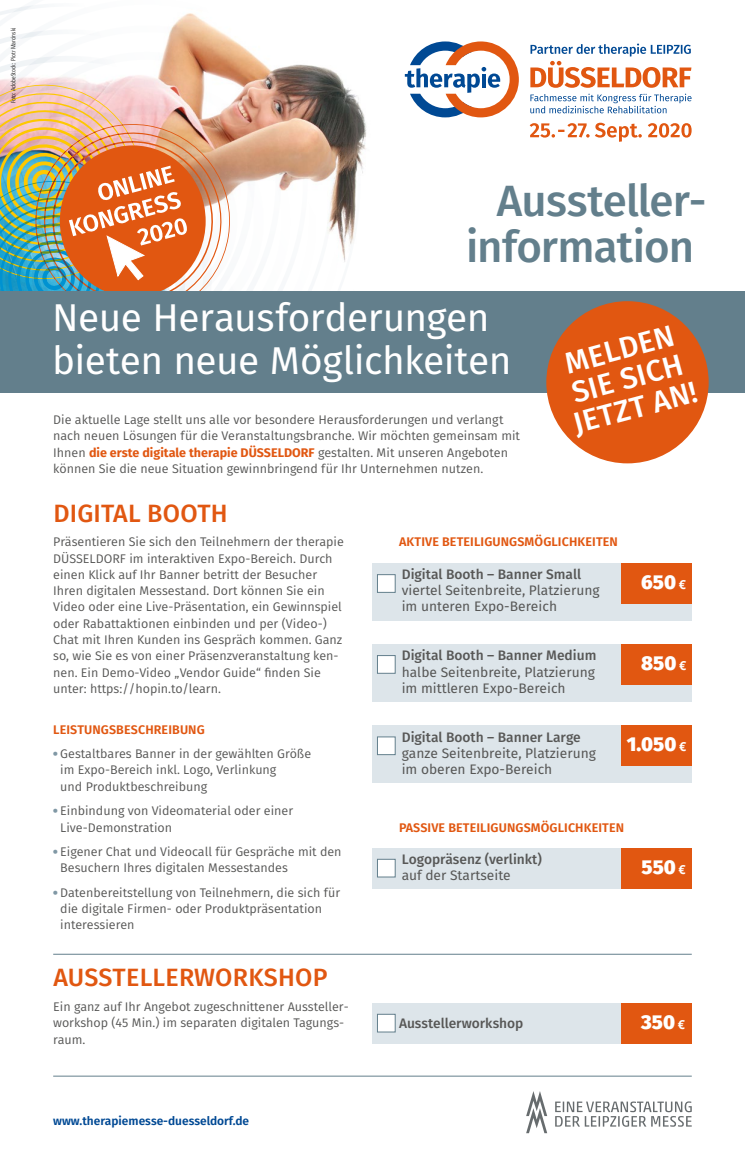
<style>
.page{position:relative;width:745px;height:1152px;background:#fff}
.page>*{position:absolute;margin:0;border:0;box-sizing:border-box;transform-origin:0 0}
.t1{font:500 43.75px/45.9px "Fira Sans";letter-spacing:-.02em;color:#637f8c;text-align:right}
.t2{font:38.75px/42.5px "Fira Sans";letter-spacing:-.015em;color:#fff}
.t3{font:500 30px/30px "Fira Sans";color:#fff}
.t4{font:500 25px "Fira Sans";letter-spacing:.01em;color:#e15711}
.t5{font:800 20px "Fira Sans";color:#fff}
.t6{font:13.75px/16.2px "Fira Sans";color:#575756}
.t7{font:500 13.75px "Fira Sans";color:#575756}
.t8{font:12.5px/16.2px "Fira Sans";color:#575756}
.t9{font:600 12.5px "Fira Sans";letter-spacing:.01em;color:#e15711}
.t10{font:600 11.88px "Fira Sans";color:#004994}
.t11{font:300 condensed 6.25px "Frutiger";color:#000}
.s1{font-weight:700;color:#e15711}
.s2{font-weight:900;color:#8098a5}
.s3{font-family:"Open Sans";font-weight:700;font-size:12.5px}
</style>
<div class="page">
<svg style="left:0;top:5px;width:450px;height:257px"></svg>
<svg style="left:188px;top:121px;width:45px;height:170px"></svg>
<div style="left:60px;top:145px;width:145px;height:152px;background:#e15711;border-radius:50%"></div>
<img style="left:0;top:82px;width:188px;height:209px">
<div style="left:0;top:291px;width:744px;height:101px;background:#637f8c"></div>
<div style="left:372px;top:563px;width:319px;height:57px;background:#dde5ea"></div>
<div style="left:372px;top:644px;width:319px;height:57px;background:#dde5ea"></div>
<div style="left:372px;top:725px;width:319px;height:57px;background:#dde5ea"></div>
<div style="left:372px;top:1002px;width:319px;height:41px;background:#dde5ea"></div>
<div style="left:377px;top:574px;width:18px;height:18px;background:#fff;border:1px solid #637f8c"></div>
<div style="left:377px;top:655px;width:18px;height:18px;background:#fff;border:1px solid #637f8c"></div>
<div style="left:377px;top:736px;width:18px;height:19px;background:#fff;border:1px solid #637f8c"></div>
<div style="left:377px;top:1014px;width:18px;height:18px;background:#fff;border:1px solid #637f8c"></div>
<div style="left:372px;top:847px;width:319px;height:41px;background:#dde5ea"></div>
<div style="left:620px;top:847px;width:71px;height:41px;background:#e15711"></div>
<div style="left:377px;top:859px;width:18px;height:18px;background:#fff;border:1px solid #637f8c"></div>
<div style="left:620px;top:563px;width:71px;height:41px;background:#e15711"></div>
<div style="left:620px;top:644px;width:71px;height:41px;background:#e15711"></div>
<div style="left:620px;top:725px;width:71px;height:41px;background:#e15711"></div>
<div style="left:620px;top:1002px;width:71px;height:41px;background:#e15711"></div>
<div style="left:546px;top:301px;width:162px;height:162px;background:#e15711;border-radius:50%"></div>
<hr style="left:53px;top:954px;width:638px;height:1px;background:#637f8c">
<hr style="left:53px;top:1075px;width:638px;height:1px;background:#637f8c">
<svg style="left:526px;top:1091px;width:21px;height:42px"></svg>
<svg style="left:555px;top:1101px;width:136px;height:25px"></svg>
<svg style="left:530px;top:94px;width:161px;height:19px"></svg>
<svg style="left:404px;top:41px;width:114px;height:76px"></svg>
<svg style="left:481px;top:74px;width:4px;height:13px"></svg>
<svg style="left:530px;top:44px;width:161px;height:44px"></svg>
<svg style="left:529px;top:123px;width:162px;height:19px"></svg>
<p class="t11" style="left:10px;top:103px;width:77px;rotate:-90deg">Foto: AdobeStock: Piotr Marcinski</p>
<h1 class="t1" style="left:466px;top:176px;width:242px">Aussteller&shy;information</h1>
<h2 class="t2" style="left:52px;top:296px;width:460px">Neue Herausforderungen bieten neue Möglichkeiten</h2>
<h3 class="t3" style="left:553px;top:350px;width:128px;rotate:-15deg">MELDEN<br>SIE SICH<br>JETZT AN!</h3>
<p class="t8" style="left:53px;top:411px;width:468px">Die aktuelle Lage stellt uns alle vor besondere Herausforderungen und verlangt nach neuen Lösungen für die Veranstaltungsbranche. Wir möchten gemeinsam mit Ihnen <span class="s1">die erste digitale therapie DÜSSELDORF</span> gestalten. Mit unseren Angeboten können Sie die neue Situation gewinnbringend für Ihr Unternehmen nutzen.</p>
<h3 class="t4" style="left:53px;top:493px;width:176px">DIGITAL BOOTH</h3>
<p class="t8" style="left:53px;top:534px;width:292px">Präsentieren Sie sich den Teilnehmern der therapie DÜSSELDORF im interaktiven Expo-Bereich. Durch einen Klick auf Ihr Banner betritt der Besucher Ihren digitalen Messestand. Dort können Sie ein Video oder eine Live-Präsentation, ein Gewinnspiel oder Rabattaktionen einbinden und per (Video-)<br>Chat mit Ihren Kunden ins Gespräch kommen. Ganz so, wie Sie es von einer Präsenzveranstaltung ken&shy;nen. Ein Demo-Video „Vendor Guide“ finden Sie unter: https://hopin.to/learn.</p>
<p class="t9" style="left:53px;top:720px;width:153px">LEISTUNGSBESCHREIBUNG</p>
<p class="t8" style="left:60px;top:745px;width:252px;text-indent:-7px"><span class="s2">•</span> Gestaltbares Banner in der gewählten Größe im Expo-Bereich inkl. Logo, Verlinkung<br>und Produktbeschreibung</p>
<p class="t8" style="left:60px;top:802px;width:234px;text-indent:-7px"><span class="s2">•</span> Einbindung von Videomaterial oder einer<br>Live-Demonstration</p>
<p class="t8" style="left:60px;top:843px;width:282px;text-indent:-7px"><span class="s2">•</span> Eigener Chat und Videocall für Gespräche mit den<br>Besuchern Ihres digitalen Messestandes</p>
<p class="t8" style="left:60px;top:884px;width:281px;text-indent:-7px"><span class="s2">•</span> Datenbereitstellung von Teilnehmern, die sich für die digitale Firmen- oder Produktpräsentation interessieren</p>
<h3 class="t4" style="left:53px;top:957px;width:275px">AUSSTELLERWORKSHOP</h3>
<p class="t8" style="left:53px;top:998px;width:297px">Ein ganz auf Ihr Angebot zugeschnittener Aussteller&shy;workshop (45 Min.) im separaten digitalen Tagungs&shy;raum.</p>
<p class="t9" style="left:399px;top:533px;width:220px">AKTIVE BETEILIGUNGSMÖGLICHKEITEN</p>
<p class="t7" style="left:401px;top:563px;width:181px">Digital Booth – Banner Small</p>
<p class="t6" style="left:401px;top:582px;width:199px">viertel Seitenbreite, Platzierung im unteren Expo-Bereich</p>
<p class="t7" style="left:401px;top:644px;width:196px">Digital Booth – Banner Medium</p>
<p class="t6" style="left:401px;top:663px;width:194px">halbe Seitenbreite, Platzierung im mittleren Expo-Bereich</p>
<p class="t7" style="left:401px;top:726px;width:180px">Digital Booth – Banner Large</p>
<p class="t6" style="left:401px;top:745px;width:195px">ganze Seitenbreite, Platzierung im oberen Expo-Bereich</p>
<h3 class="t5" style="left:641px;top:564px;width:46px">650 <span class="s3">€</span></h3>
<h3 class="t5" style="left:641px;top:645px;width:46px">850 <span class="s3">€</span></h3>
<h3 class="t5" style="left:626px;top:726px;width:61px">1.050 <span class="s3">€</span></h3>
<p class="t9" style="left:399px;top:818px;width:226px">PASSIVE BETEILIGUNGSMÖGLICHKEITEN</p>
<p class="t7" style="left:401px;top:848px;width:141px">Logopräsenz (verlinkt)</p>
<p class="t6" style="left:401px;top:867px;width:110px">auf der Startseite</p>
<h3 class="t5" style="left:641px;top:848px;width:45px">550 <span class="s3">€</span></h3>
<h3 class="t5" style="left:641px;top:1003px;width:45px">350 <span class="s3">€</span></h3>
<p class="t7" style="left:399px;top:1012px;width:126px">Ausstellerworkshop</p>
<p class="t10" style="left:53px;top:1112px;width:197px">www.therapiemesse-duesseldorf.de</p>
</div>
